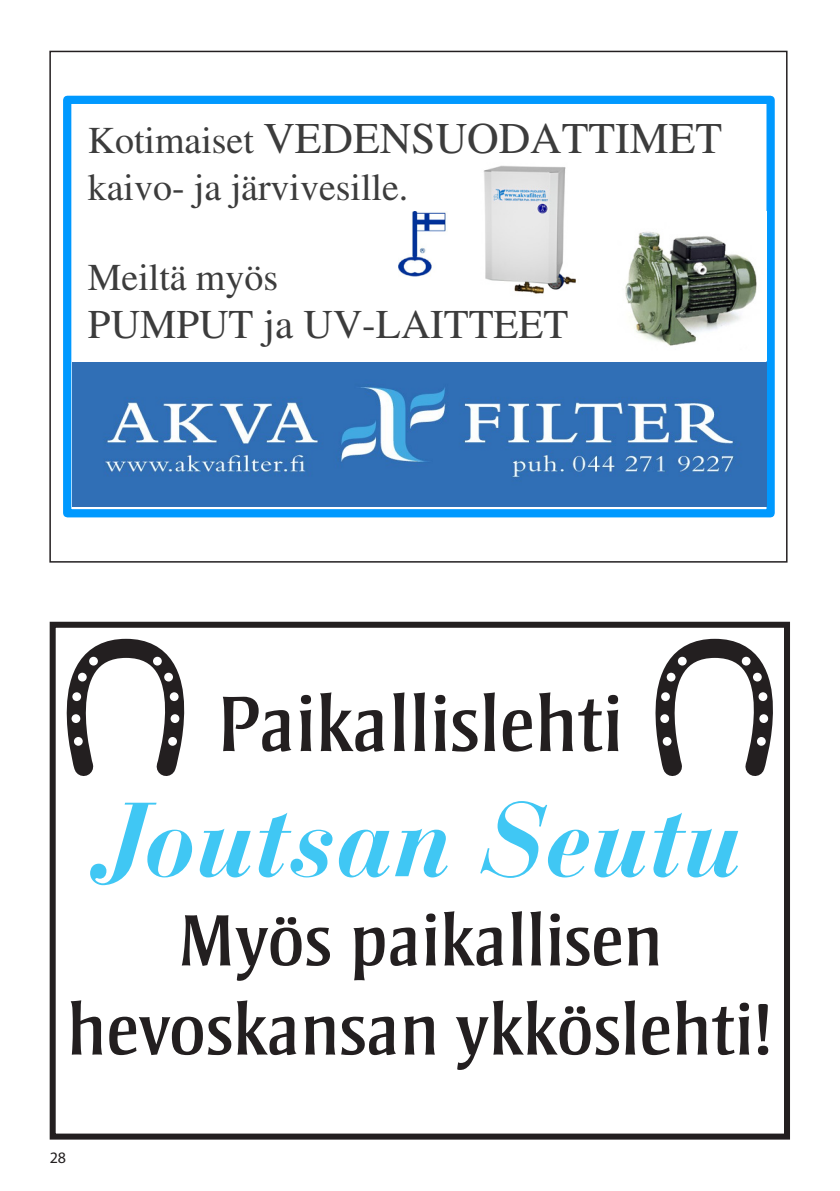
<style>
.page{position:relative;width:840px;height:1191px;background:#fff}
.page>*{position:absolute;margin:0;border:0;box-sizing:border-box;transform-origin:0 0}
.t1{font:italic 700 104.4px "Bauer Bodoni Std";color:#40c7f4}
.t2{font:80.2px "Strayhorn MT Std";color:#231f20}
.t3{font:74.2px/89.2px "Strayhorn MT Std";color:#231f20;text-align:center}
.t4{font:43.8px "Free Serif";color:#3c3c3c}
.t5{font:40.8px "Free Serif";color:#3c3c3c}
.t6{font:38px "Free Serif";color:#3c3c3c}
.t7{font:16px "Myriad Pro";color:#231f20}
.s1{font-size:38px}
</style>
<div class="page">
<svg style="left:63px;top:95px;width:712px;height:423px"></svg>
<img style="left:73px;top:362px;width:693px;height:144px">
<img style="left:398px;top:211px;width:49px;height:66px">
<img style="left:475px;top:158px;width:105px;height:140px">
<img style="left:617px;top:211px;width:149px;height:149px">
<div style="left:50px;top:622px;width:739px;height:517px;border:6px solid #231f20"></div>
<svg style="left:50px;top:629px;width:135px;height:156px"></svg>
<div style="left:74px;top:737px;width:9px;height:8px;background:#fff;border-radius:50%"></div>
<div style="left:71px;top:714px;width:9px;height:9px;background:#fff;border-radius:50%"></div>
<div style="left:72px;top:692px;width:9px;height:9px;background:#fff;border-radius:50%"></div>
<div style="left:78px;top:672px;width:9px;height:9px;background:#fff;border-radius:50%"></div>
<div style="left:89px;top:657px;width:9px;height:8px;background:#fff;border-radius:50%"></div>
<div style="left:168px;top:737px;width:9px;height:8px;background:#fff;border-radius:50%"></div>
<div style="left:170px;top:714px;width:9px;height:9px;background:#fff;border-radius:50%"></div>
<div style="left:170px;top:692px;width:8px;height:9px;background:#fff;border-radius:50%"></div>
<div style="left:164px;top:672px;width:9px;height:9px;background:#fff;border-radius:50%"></div>
<div style="left:153px;top:657px;width:9px;height:8px;background:#fff;border-radius:50%"></div>
<svg style="left:655px;top:629px;width:135px;height:156px"></svg>
<div style="left:662px;top:737px;width:9px;height:8px;background:#fff;border-radius:50%"></div>
<div style="left:660px;top:714px;width:8px;height:9px;background:#fff;border-radius:50%"></div>
<svg style="left:660px;top:692px;width:9px;height:9px"></svg>
<svg style="left:666px;top:672px;width:9px;height:9px"></svg>
<div style="left:677px;top:657px;width:9px;height:8px;background:#fff;border-radius:50%"></div>
<div style="left:756px;top:737px;width:9px;height:8px;background:#fff;border-radius:50%"></div>
<div style="left:759px;top:714px;width:8px;height:9px;background:#fff;border-radius:50%"></div>
<div style="left:758px;top:692px;width:8px;height:9px;background:#fff;border-radius:50%"></div>
<svg style="left:752px;top:672px;width:9px;height:9px"></svg>
<div style="left:741px;top:657px;width:9px;height:8px;background:#fff;border-radius:50%"></div>
<p class="t4" style="left:88px;top:123px;width:635px"><span class="s1">Kotimaiset</span> VEDENSUODATTIMET</p>
<p class="t6" style="left:88px;top:174px;width:321px">kaivo- ja järvivesille.</p>
<p class="t6" style="left:88px;top:264px;width:192px">Meiltä myös</p>
<p class="t5" style="left:88px;top:310px;width:481px">PUMPUT ja UV-LAITTEET</p>
<p class="t2" style="left:217px;top:678px;width:407px">Paikallislehti</p>
<p class="t1" style="left:97px;top:775px;width:647px">Joutsan Seutu</p>
<p class="t3" style="left:67px;top:896px;width:707px">Myös paikallisen hevoskansan ykköslehti!</p>
<p class="t7" style="left:50px;top:1148px;width:18px">28</p>
</div>
